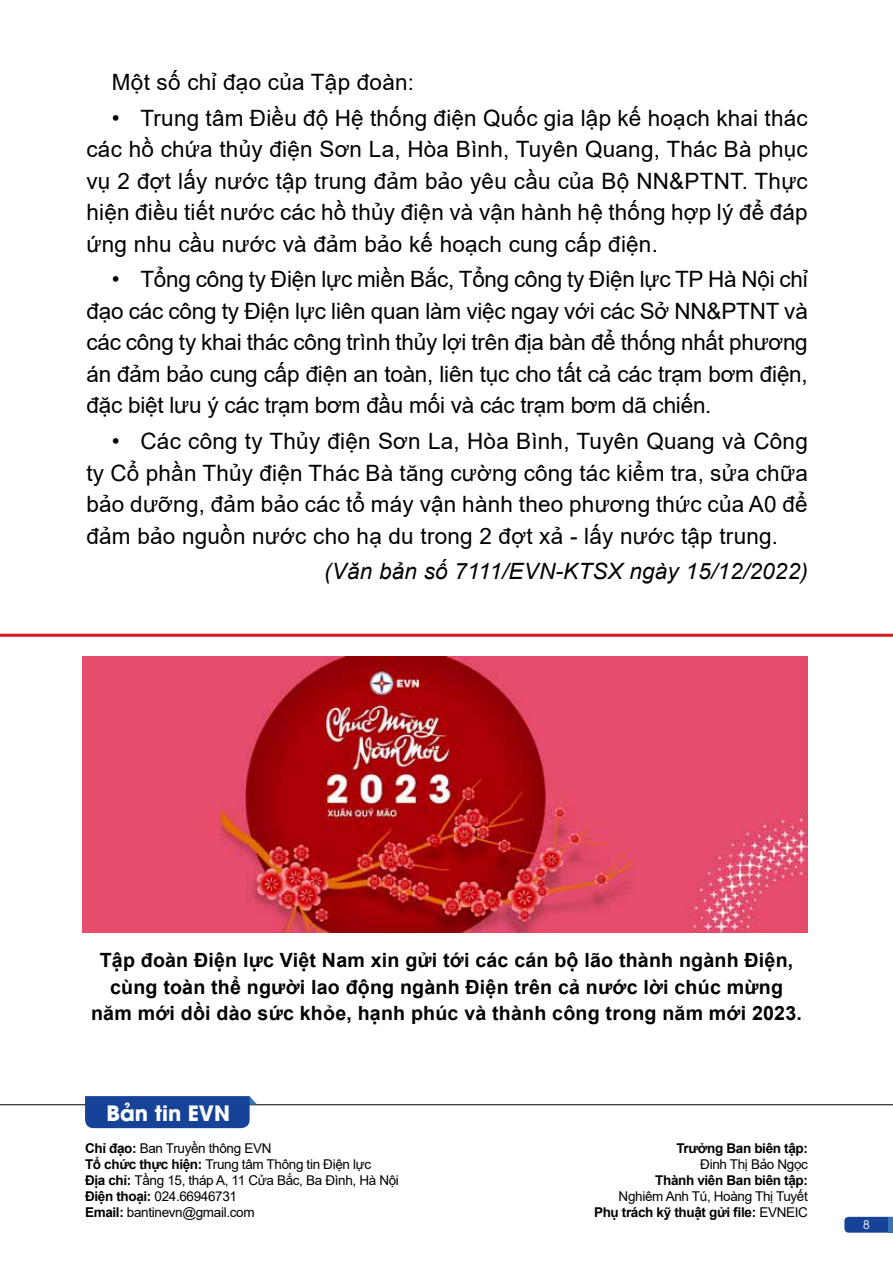
<style>
.page{position:relative;width:893px;height:1263px;background:#fff}
.page>*{position:absolute;margin:0;border:0;box-sizing:border-box;transform-origin:0 0}
.t1{font:22.5px/31.5px "Arial";letter-spacing:.01em;color:#000;text-align:justify}
.t2{font:italic 22.5px "Arial";letter-spacing:.01em;color:#000}
.t3{font:700 21px "UTM Avo";color:#fff}
.t4{font:700 19.65px/26.1px "Arial";letter-spacing:.01em;color:#000;text-align:center}
.t5{font:13.5px/16.2px "Arial";letter-spacing:-.025em;color:#000}
.t6{font:700 13.5px "Arial";letter-spacing:-.025em;color:#000}
.t7{font:12px "UTM Avo";color:#fff}
.s1{font-weight:700}
</style>
<div class="page">
<svg style="left:844px;top:1217px;width:45px;height:16px"></svg>
<hr style="left:889px;top:1217px;width:4px;height:16px;background:#3773b9">
<hr style="left:0;top:1104px;width:893px;height:1px;background:#000">
<svg style="left:85px;top:1096px;width:172px;height:32px;background:#204b9b"></svg>
<img style="left:83px;top:656px;width:725px;height:276px">
<hr style="left:0;top:634px;width:893px;height:3px;background:#d71920">
<p class="t1" style="left:112px;top:66px;width:304px">Một số chỉ đạo của Tập đoàn:</p>
<p class="t1" style="left:86px;top:102px;width:723px;text-indent:26px">• Trung tâm Điều độ Hệ thống điện Quốc gia lập kế hoạch khai thác các hồ chứa thủy điện Sơn La, Hòa Bình, Tuyên Quang, Thác Bà phục vụ 2 đợt lấy nước tập trung đảm bảo yêu cầu của Bộ NN&amp;PTNT. Thực hiện điều tiết nước các hồ thủy điện và vận hành hệ thống hợp lý để đáp ứng nhu cầu nước và đảm bảo kế hoạch cung cấp điện.</p>
<p class="t1" style="left:86px;top:264px;width:723px;text-indent:26px">• Tổng công ty Điện lực miền Bắc, Tổng công ty Điện lực TP Hà Nội chỉ đạo các công ty Điện lực liên quan làm việc ngay với các Sở NN&amp;PTNT và các công ty khai thác công trình thủy lợi trên địa bàn để thống nhất phương án đảm bảo cung cấp điện an toàn, liên tục cho tất cả các trạm bơm điện, đặc biệt lưu ý các trạm bơm đầu mối và các trạm bơm dã chiến.</p>
<p class="t1" style="left:86px;top:425px;width:723px;text-indent:26px">• Các công ty Thủy điện Sơn La, Hòa Bình, Tuyên Quang và Công ty Cổ phần Thủy điện Thác Bà tăng cường công tác kiểm tra, sửa chữa bảo dưỡng, đảm bảo các tổ máy vận hành theo phương thức của A0 để đảm bảo nguồn nước cho hạ du trong 2 đợt xả - lấy nước tập trung.</p>
<p class="t2" style="left:324px;top:557px;width:485px">(Văn bản số 7111/EVN-KTSX ngày 15/12/2022)</p>
<p class="t4" style="left:91px;top:948px;width:712px">Tập đoàn Điện lực Việt Nam xin gửi tới các cán bộ lão thành ngành Điện, cùng toàn thể người lao động ngành Điện trên cả nước lời chúc mừng năm mới dồi dào sức khỏe, hạnh phúc và thành công trong năm mới 2023.</p>
<p class="t3" style="left:107px;top:1096px;width:125px">Bản tin EVN</p>
<p class="t5" style="left:85px;top:1140px;width:315px"><span class="s1">Chỉ đạo:</span> Ban Truyền thông EVN<br><span class="s1">Tổ chức thực hiện:</span> Trung tâm Thông tin Điện lực<br><span class="s1">Địa chỉ:</span> Tầng 15, tháp A, 11 Cửa Bắc, Ba Đình, Hà Nội <span class="s1">Điện thoại:</span> 024.66946731<br><span class="s1">Email:</span> bantinevn@gmail.com</p>
<p class="t6" style="left:676px;top:1138px;width:133px">Trưởng Ban biên tập:</p>
<p class="t5" style="left:700px;top:1156px;width:109px">Đinh Thị Bảo Ngọc</p>
<p class="t6" style="left:655px;top:1171px;width:154px">Thành viên Ban biên tập:</p>
<p class="t5" style="left:594px;top:1188px;width:215px;text-align:right">Nghiêm Anh Tú, Hoàng Thị Tuyết<br><span class="s1">Phụ trách kỹ thuật gửi file:</span> EVNEIC</p>
<p class="t7" style="left:863px;top:1215px;width:8px">8</p>
</div>
